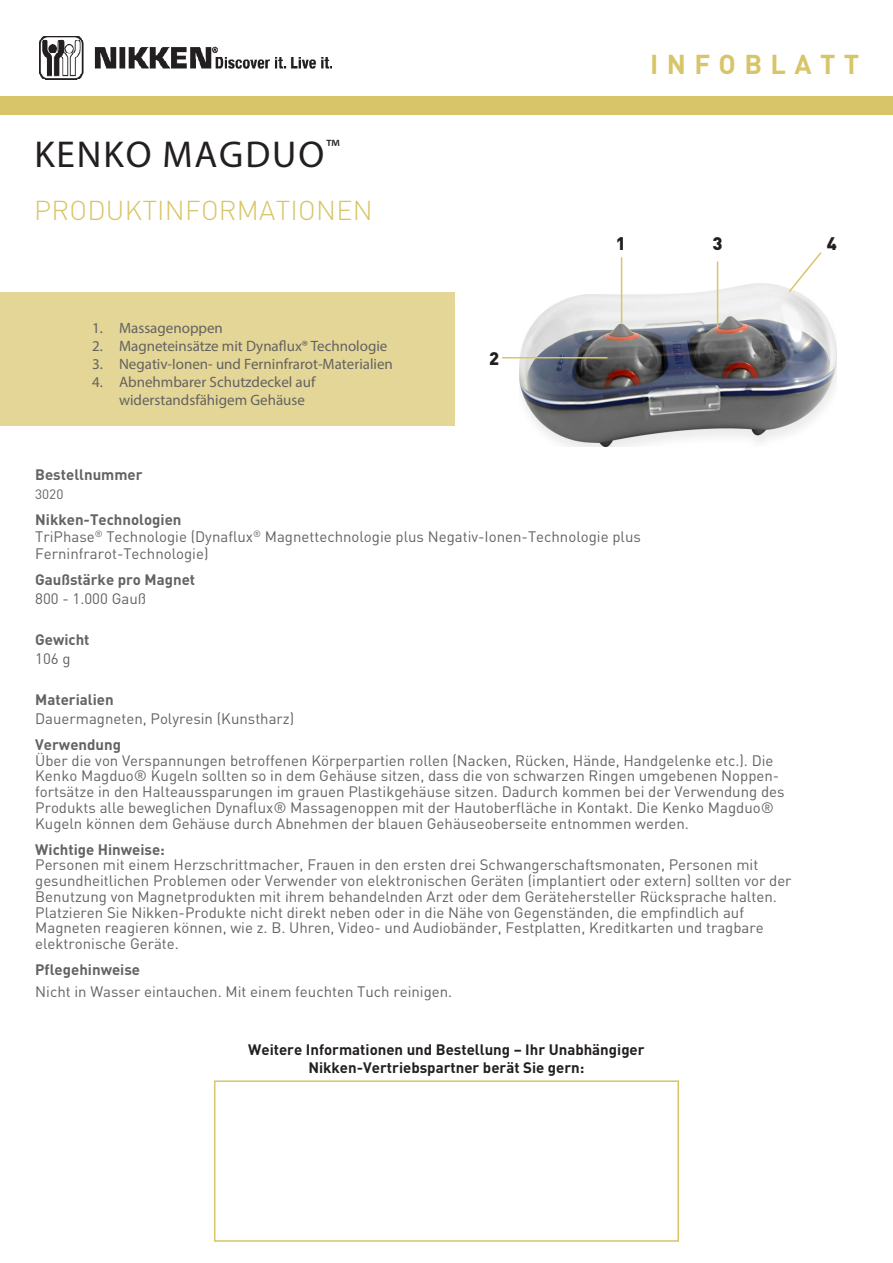
<style>
.page{position:relative;width:893px;height:1263px;background:#fff}
.page>*{position:absolute;margin:0;border:0;box-sizing:border-box;transform-origin:0 0}
.t1{font:37.5px "Myriad Pro";letter-spacing:.05em;color:#231f20}
._2_Sub_header{font:300 27px "DIN Pro";letter-spacing:.01em;color:#d8c569}
.t2{font:700 27px "DIN Pro";letter-spacing:.31em;color:#d8c569}
.t3{font:900 18px "DIN Pro";color:#231f20}
.t4{font:15px/15.8px "DIN Pro";color:#646262}
.t5{font:15px/18px "Myriad Pro";color:#646262}
.t6{font:700 15px/18px "DIN Pro";color:#231f20;text-align:center}
.t7{font:700 15px/19.5px "DIN Pro";color:#646262}
.t8{font:13.5px "DIN Pro";color:#646262}
.s1{font-weight:700}
.s2{font-weight:400}
</style>
<div class="page">
<div style="left:214px;top:1080px;width:465px;height:162px;background:#fff;border:2px solid #d8c569"></div>
<div style="left:0;top:292px;width:455px;height:133px;background:#e3d696"></div>
<img style="left:519px;top:283px;width:318px;height:163px">
<hr style="left:502px;top:357px;width:105px;height:1px;background:#d8c569">
<hr style="left:717px;top:261px;width:1px;height:66px;background:#d8c569">
<svg style="left:787px;top:252px;width:36px;height:42px"></svg>
<hr style="left:621px;top:257px;width:1px;height:66px;background:#d8c569">
<img style="left:39px;top:36px;width:293px;height:44px">
<div style="left:0;top:96px;width:893px;height:19px;background:#d8c569"></div>
<h1 class="t1" style="left:34px;top:131px;width:307px">KENKO MAGDUO<sup>™</sup></h1>
<p class="_2_Sub_header" style="left:34px;top:192px;width:340px">PRODUKTINFORMATIONEN</p>
<p class="t5" style="left:92px;top:319px;width:132px">1. Massagenoppen</p>
<p class="t5" style="left:92px;top:337px;width:297px">2. Magneteinsätze mit Dynaflux® Technologie</p>
<p class="t5" style="left:92px;top:355px;width:302px">3. Negativ-Ionen- und Ferninfrarot-Materialien</p>
<p class="t5" style="left:119px;top:373px;width:198px;text-indent:-27px">4. Abnehmbarer Schutzdeckel auf widerstandsfähigem Gehäuse</p>
<p class="t3" style="left:489px;top:346px;width:12px">2</p>
<h2 class="t2" style="left:650px;top:46px;width:211px">INFOBLATT</h2>
<p class="t3" style="left:616px;top:231px;width:12px">1</p>
<p class="t3" style="left:713px;top:231px;width:12px">3</p>
<p class="t3" style="left:827px;top:231px;width:12px">4</p>
<p class="t7" style="left:35px;top:464px;width:109px">Bestellnummer</p>
<p class="t8" style="left:35px;top:485px;width:30px">3020</p>
<p class="t4" style="left:35px;top:510px;width:607px;line-height:17.2px"><span class="s1">Nikken-Technologien<br></span>TriPhase<sup>®</sup> Technologie (Dynaflux<sup>®</sup> Magnettechnologie plus Negativ-Ionen-Technologie plus<br>Ferninfrarot-Technologie)</p>
<p class="t7" style="left:35px;top:569px;width:161px">Gaußstärke pro Magnet<br><span class="s2">800 - 1.000 Gauß</span></p>
<p class="t7" style="left:35px;top:629px;width:56px">Gewicht<br><span class="s2">106 g</span></p>
<p class="t4" style="left:35px;top:689px;width:261px;line-height:19.5px"><span class="s1">Materialien<br></span>Dauermagneten, Polyresin (Kunstharz)</p>
<p class="t4" style="left:35px;top:736px;width:751px"><span class="s1">Verwendung<br></span>Über die von Verspannungen betroffenen Körperpartien rollen (Nacken, Rücken, Hände, Handgelenke etc.). Die Kenko Magduo® Kugeln sollten so in dem Gehäuse sitzen, dass die von schwarzen Ringen umgebenen Noppen&shy;fortsätze in den Halteaussparungen im grauen Plastikgehäuse sitzen. Dadurch kommen bei der Verwendung des Produkts alle beweglichen Dynaflux® Massagenoppen mit der Hautoberfläche in Kontakt. Die Kenko Magduo® Kugeln können dem Gehäuse durch Abnehmen der blauen Gehäuseoberseite entnommen werden.</p>
<p class="t4" style="left:35px;top:841px;width:758px"><span class="s1">Wichtige Hinweise:<br></span>Personen mit einem Herzschrittmacher, Frauen in den ersten drei Schwangerschaftsmonaten, Personen mit gesundheitlichen Problemen oder Verwender von elektronischen Geräten (implantiert oder extern) sollten vor der Benutzung von Magnetprodukten mit ihrem behandelnden Arzt oder dem Gerätehersteller Rücksprache halten.<br>Platzieren Sie Nikken-Produkte nicht direkt neben oder in die Nähe von Gegenständen, die empfindlich auf Magneten reagieren können, wie z. B. Uhren, Video- und Audiobänder, Festplatten, Kreditkarten und tragbare elektronische Geräte.</p>
<p class="t4" style="left:35px;top:957px;width:419px;line-height:22.5px"><span class="s1">Pflegehinweise<br></span>Nicht in Wasser eintauchen. Mit einem feuchten Tuch reinigen.</p>
<p class="t6" style="left:248px;top:1040px;width:398px">Weitere Informationen und Bestellung – Ihr Unabhängiger<br>Nikken-Vertriebspartner berät Sie gern:</p>
</div>
